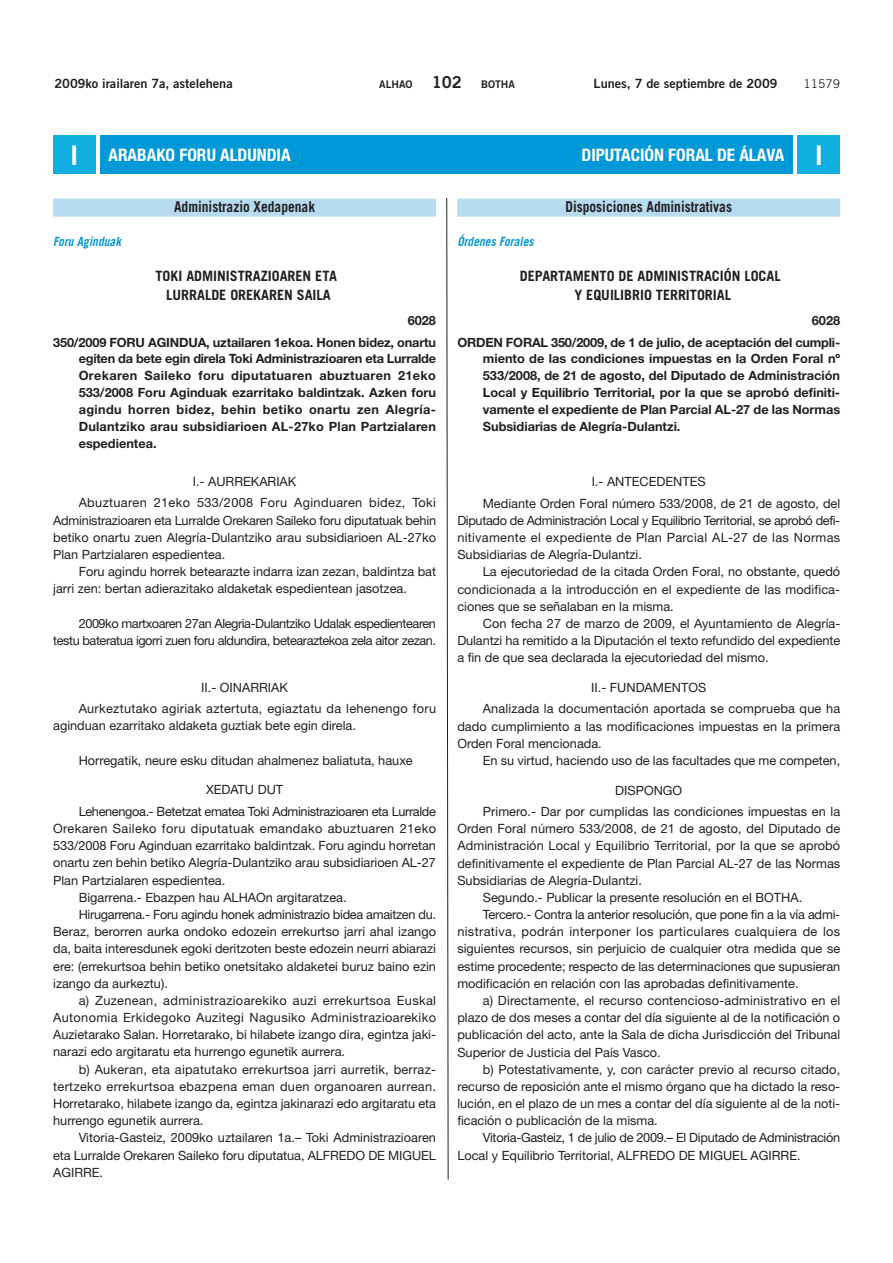
<style>
.page{position:relative;width:893px;height:1263px;background:#fff}
.page>*{position:absolute;margin:0;border:0;box-sizing:border-box;transform-origin:0 0}
.t1{font:700 condensed 17.25px "Helvetica Neue";color:#fff}
.t2{font:700 15px "Trade Gothic";color:#231f20;scale:.9 1}
.t3{font:700 14.25px/19px "Trade Gothic";color:#231f20;text-align:center}
.t4{font:12.75px/17.2px "Helvetica Neue";color:#231f20}
.t5{font:700 12.75px/17px "Helvetica Neue";color:#231f20;text-align:right}
.t6{font:12.75px/21.5px "Helvetica Neue";letter-spacing:.025em;color:#231f20}
.t7{font:12.75px/21.5px "Helvetica Neue";letter-spacing:-.025em;color:#231f20}
.t8{font:12.75px/17.2px "Helvetica Neue";letter-spacing:-.035em;color:#231f20;text-align:right}
.t9{font:12.75px "Helvetica Neue";letter-spacing:.03em;color:#231f20}
.t10{font:12.75px "Helvetica Neue";letter-spacing:.02em;color:#231f20}
.t11{font:12.75px "Trade Gothic Bold Two";color:#231f20}
.t12{font:italic 700 12.75px "Trade Gothic";color:#0098d6;scale:.9 1}
.t13{font:12px "Trade Gothic";color:#231f20}
.t14{font:10.5px "Trade Gothic Bold Two";color:#231f20}
.s1{font-size:16.5px}
.s2{font-family:"Trade Gothic Bold Two";font-weight:400;font-stretch:normal;font-size:27px}
</style>
<div class="page">
<div style="left:457px;top:199px;width:383px;height:18px;background:#b7dbf1"></div>
<div style="left:53px;top:199px;width:383px;height:18px;background:#b7dbf1"></div>
<svg style="left:446px;top:198px;width:2px;height:982px"></svg>
<div style="left:53px;top:136px;width:43px;height:38px;background:#11aee0"></div>
<div style="left:797px;top:136px;width:43px;height:38px;background:#11aee0"></div>
<div style="left:406px;top:136px;width:386px;height:38px;background:#0098d6"></div>
<div style="left:100px;top:136px;width:357px;height:38px;background:#0098d6"></div>
<p class="t11" style="left:54px;top:79px;width:180px">2009ko irailaren 7a, astelehena</p>
<p class="t14" style="left:379px;top:80px;width:137px">ALHAO <span class="s1">102</span> BOTHA</p>
<p class="t11" style="left:593px;top:79px;width:185px">Lunes, 7 de septiembre de 2009</p>
<p class="t13" style="left:803px;top:80px;width:38px">11579</p>
<h1 class="t1" style="left:70px;top:148px;width:222px"><span class="s2">I</span> ARABAKO FORU ALDUNDIA</h1>
<h1 class="t1" style="left:581px;top:148px;width:243px">DIPUTACIÓN FORAL DE ÁLAVA <span class="s2">I</span></h1>
<p class="t12" style="left:53px;top:237px;width:80px">Foru Aginduak</p>
<p class="t2" style="left:174px;top:201px;width:158px">Administrazio Xedapenak</p>
<p class="t3" style="left:155px;top:268px;width:183px">TOKI ADMINISTRAZIOAREN ETA<br>LURRALDE OREKAREN SAILA</p>
<p class="t5" style="left:53px;top:311px;width:384px;line-height:21.1px">6028<br>350/2009 FORU AGINDUA, uztailaren 1ekoa. Honen bidez, onartu</p>
<p class="t5" style="left:79px;top:352px;width:359px;text-align:justify">egiten da bete egin direla Toki Administrazioaren eta Lurralde Orekaren Saileko foru diputatuaren abuztuaren 21eko 533/2008 Foru Aginduak ezarritako baldintzak. Azken foru agindu horren bidez, behin betiko onartu zen Alegría-Dulantziko arau subsidiarioen AL-27ko Plan Partzialaren espedientea.</p>
<p class="t6" style="left:79px;top:472px;width:359px;text-indent:114px">I.- AURREKARIAK<br>Abuztuaren 21eko 533/2008 Foru Aginduaren bidez, Toki</p>
<p class="t4" style="left:53px;top:513px;width:384px;text-align:justify">Administrazioaren eta Lurralde Orekaren Saileko foru diputatuak behin betiko onartu zuen Alegría-Dulantziko arau subsidiarioen AL-27ko Plan Partzialaren espedientea.</p>
<p class="t4" style="left:53px;top:564px;width:384px;text-indent:26px">Foru agindu horrek betearazte indarra izan zezan, baldintza bat jarri zen: bertan adierazitako aldaketak espedientean jasotzea.</p>
<p class="t8" style="left:53px;top:616px;width:384px">2009ko martxoaren 27an Alegria-Dulantziko Udalak espedientearen testu bateratua igorri zuen foru aldundira, betearaztekoa zela aitor zezan.</p>
<p class="t6" style="left:79px;top:678px;width:359px;text-indent:123px">II.- OINARRIAK<br>Aurkeztutako agiriak aztertuta, egiaztatu da lehenengo foru</p>
<p class="t4" style="left:53px;top:719px;width:304px">aginduan ezarritako aldaketa guztiak bete egin direla.</p>
<p class="t4" style="left:79px;top:753px;width:335px">Horregatik, neure esku ditudan ahalmenez baliatuta, hauxe</p>
<p class="t7" style="left:79px;top:780px;width:359px;text-indent:127px">XEDATU DUT<br>Lehenengoa.- Betetzat ematea Toki Administrazioaren eta Lurralde</p>
<p class="t6" style="left:53px;top:819px;width:384px">Orekaren Saileko foru diputatuak emandako abuztuaren 21eko</p>
<p class="t4" style="left:53px;top:838px;width:384px">533/2008 Foru Aginduan ezarritako baldintzak. Foru agindu horretan</p>
<p class="t4" style="left:53px;top:856px;width:384px">onartu zen behin betiko Alegría-Dulantziko arau subsidiarioen AL-27</p>
<p class="t4" style="left:53px;top:873px;width:173px">Plan Partzialaren espedientea.</p>
<p class="t4" style="left:79px;top:890px;width:269px">Bigarrena.- Ebazpen hau ALHAOn argitaratzea.</p>
<p class="t7" style="left:79px;top:905px;width:359px">Hirugarrena.- Foru agindu honek administrazio bidea amaitzen du.</p>
<p class="t4" style="left:53px;top:924px;width:384px">Beraz, berorren aurka ondoko edozein errekurtso jarri ahal izango</p>
<p class="t4" style="left:53px;top:941px;width:384px">da, baita interesdunek egoki deritzoten beste edozein neurri abiarazi</p>
<p class="t4" style="left:53px;top:959px;width:384px">ere: (errekurtsoa behin betiko onetsitako aldaketei buruz baino ezin</p>
<p class="t4" style="left:53px;top:976px;width:116px">izango da aurkeztu).</p>
<p class="t6" style="left:79px;top:991px;width:359px">a) Zuzenean, administrazioarekiko auzi errekurtsoa Euskal</p>
<p class="t6" style="left:53px;top:1008px;width:384px">Autonomia Erkidegoko Auzitegi Nagusiko Administrazioarekiko</p>
<p class="t4" style="left:53px;top:1027px;width:384px">Auzietarako Salan. Horretarako, bi hilabete izango dira, egintza jaki-</p>
<p class="t4" style="left:53px;top:1045px;width:293px">narazi edo argitaratu eta hurrengo egunetik aurrera.</p>
<p class="t10" style="left:79px;top:1065px;width:359px">b) Aukeran, eta aipatutako errekurtsoa jarri aurretik, berraz-</p>
<p class="t6" style="left:53px;top:1077px;width:384px">tertzeko errekurtsoa ebazpena eman duen organoaren aurrean.</p>
<p class="t4" style="left:53px;top:1096px;width:384px">Horretarako, hilabete izango da, egintza jakinarazi edo argitaratu eta</p>
<p class="t4" style="left:53px;top:1113px;width:152px">hurrengo egunetik aurrera.</p>
<p class="t4" style="left:79px;top:1130px;width:359px">Vitoria-Gasteiz, 2009ko uztailaren 1a.– Toki Administrazioaren</p>
<p class="t4" style="left:53px;top:1148px;width:384px">eta Lurralde Orekaren Saileko foru diputatua, ALFREDO DE MIGUEL</p>
<p class="t4" style="left:53px;top:1165px;width:51px">AGIRRE.</p>
<p class="t2" style="left:565px;top:201px;width:186px">Disposiciones Administrativas</p>
<p class="t12" style="left:457px;top:237px;width:89px">Órdenes Forales</p>
<p class="t3" style="left:520px;top:268px;width:262px">DEPARTAMENTO DE ADMINISTRACIÓN LOCAL<br>Y EQUILIBRIO TERRITORIAL</p>
<p class="t5" style="left:457px;top:311px;width:384px;line-height:21.1px">6028<br>ORDEN FORAL 350/2009, de 1 de julio, de aceptación del cumpli-</p>
<p class="t5" style="left:483px;top:352px;width:359px;text-align:justify">miento de las condiciones impuestas en la Orden Foral nº 533/2008, de 21 de agosto, del Diputado de Administración Local y Equilibrio Territorial, por la que se aprobó definiti&shy;vamente el expediente de Plan Parcial AL-27 de las Normas Subsidiarias de Alegría-Dulantzi.</p>
<p class="t4" style="left:483px;top:472px;width:359px;line-height:21.5px;text-indent:109px">I.- ANTECEDENTES<br>Mediante Orden Foral número 533/2008, de 21 de agosto, del</p>
<p class="t4" style="left:457px;top:513px;width:384px;text-align:justify">Diputado de Administración Local y Equilibrio Territorial, se aprobó defi&shy;nitivamente el expediente de Plan Parcial AL-27 de las Normas Subsidiarias de Alegría-Dulantzi.</p>
<p class="t4" style="left:457px;top:565px;width:384px;text-align:justify;text-indent:26px">La ejecutoriedad de la citada Orden Foral, no obstante, quedó condicionada a la introducción en el expediente de las modifica&shy;ciones que se señalaban en la misma.</p>
<p class="t4" style="left:457px;top:616px;width:384px;text-align:justify;text-indent:26px">Con fecha 27 de marzo de 2009, el Ayuntamiento de Alegría-Dulantzi ha remitido a la Diputación el texto refundido del expediente a fin de que sea declarada la ejecutoriedad del mismo.</p>
<p class="t4" style="left:483px;top:678px;width:359px;line-height:21.5px;text-indent:108px">II.- FUNDAMENTOS<br>Analizada la documentación aportada se comprueba que ha</p>
<p class="t4" style="left:457px;top:719px;width:384px">dado cumplimiento a las modificaciones impuestas en la primera<br>Orden Foral mencionada.</p>
<p class="t4" style="left:483px;top:753px;width:359px">En su virtud, haciendo uso de las facultades que me competen,</p>
<p class="t4" style="left:483px;top:781px;width:359px;line-height:21.5px;text-indent:132px">DISPONGO<br>Primero.- Dar por cumplidas las condiciones impuestas en la</p>
<p class="t4" style="left:457px;top:821px;width:384px">Orden Foral número 533/2008, de 21 de agosto, del Diputado de</p>
<p class="t4" style="left:457px;top:838px;width:384px">Administración Local y Equilibrio Territorial, por la que se aprobó</p>
<p class="t4" style="left:457px;top:856px;width:384px">definitivamente el expediente de Plan Parcial AL-27 de las Normas</p>
<p class="t4" style="left:457px;top:873px;width:186px">Subsidiarias de Alegría-Dulantzi.</p>
<p class="t4" style="left:483px;top:890px;width:321px">Segundo.- Publicar la presente resolución en el BOTHA.</p>
<p class="t4" style="left:483px;top:907px;width:359px">Tercero.- Contra la anterior resolución, que pone fin a la vía admi-</p>
<p class="t9" style="left:457px;top:927px;width:384px">nistrativa, podrán interponer los particulares cualquiera de los</p>
<p class="t4" style="left:457px;top:942px;width:384px">siguientes recursos, sin perjuicio de cualquier otra medida que se</p>
<p class="t4" style="left:457px;top:959px;width:384px">estime procedente; respecto de las determinaciones que supusieran</p>
<p class="t4" style="left:457px;top:976px;width:343px">modificación en relación con las aprobadas definitivamente.</p>
<p class="t4" style="left:483px;top:993px;width:359px">a) Directamente, el recurso contencioso-administrativo en el</p>
<p class="t4" style="left:457px;top:1010px;width:384px">plazo de dos meses a contar del día siguiente al de la notificación o</p>
<p class="t4" style="left:457px;top:1027px;width:384px">publicación del acto, ante la Sala de dicha Jurisdicción del Tribunal</p>
<p class="t4" style="left:457px;top:1045px;width:205px">Superior de Justicia del País Vasco.</p>
<p class="t4" style="left:483px;top:1062px;width:359px">b) Potestativamente, y, con carácter previo al recurso citado,</p>
<p class="t4" style="left:457px;top:1079px;width:384px">recurso de reposición ante el mismo órgano que ha dictado la reso-</p>
<p class="t4" style="left:457px;top:1096px;width:384px">lución, en el plazo de un mes a contar del día siguiente al de la noti-</p>
<p class="t4" style="left:457px;top:1113px;width:202px">ficación o publicación de la misma.</p>
<p class="t7" style="left:483px;top:1128px;width:359px">Vitoria-Gasteiz, 1 de julio de 2009.– El Diputado de Administración</p>
<p class="t4" style="left:457px;top:1148px;width:345px">Local y Equilibrio Territorial, ALFREDO DE MIGUEL AGIRRE.</p>
</div>
